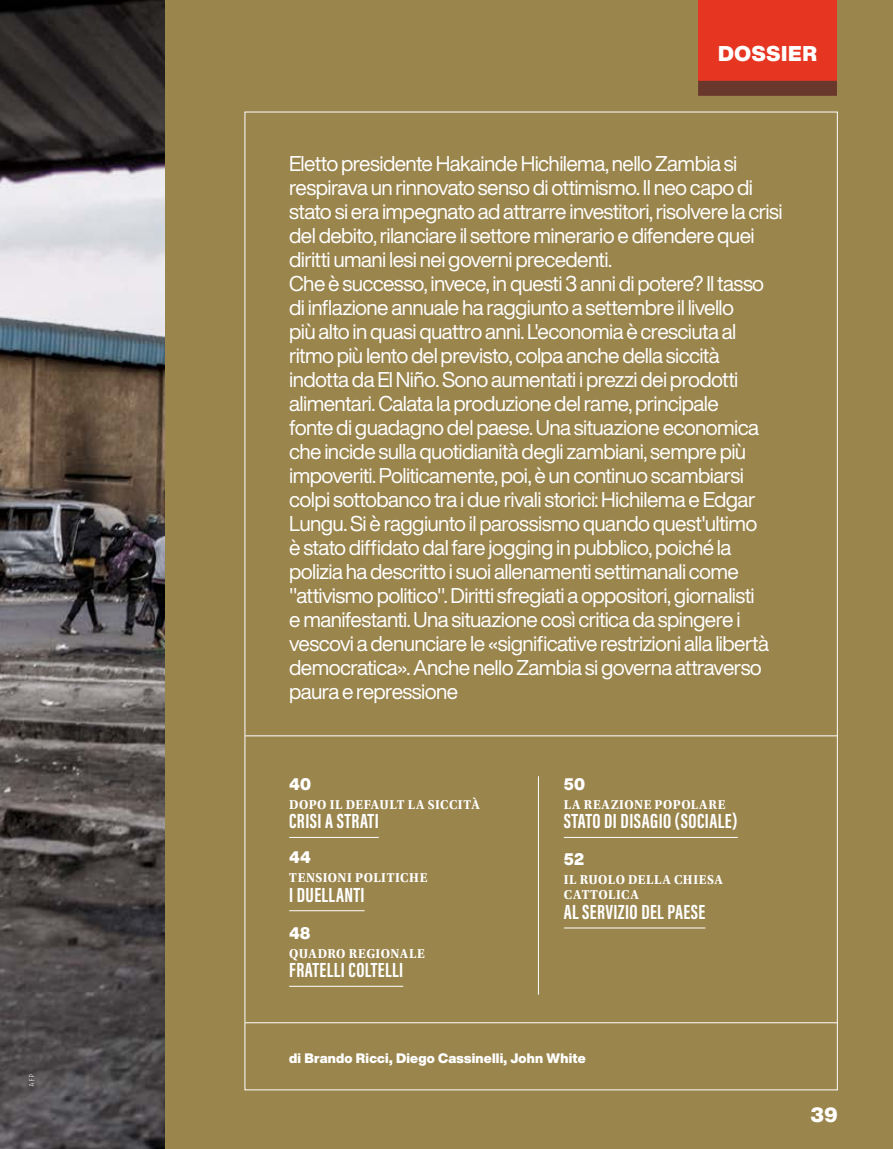
<style>
.page{position:relative;width:893px;height:1149px;background:#fff}
.page>*{position:absolute;margin:0;border:0;box-sizing:border-box;transform-origin:0 0}
.t1{font:21px/24px "Helvetica Now Display";letter-spacing:-.03em;color:#fff}
.t2{font:700 21px "Acumin Pro Extra Cond";letter-spacing:.02em;color:#fff}
.t3{font:900 21px "Helvetica Now Display";letter-spacing:.035em;color:#fff}
.t4{font:900 20.25px "Helvetica Now Display";color:#fff}
.t5{font:900 16.5px "Helvetica Now Display";letter-spacing:.015em;color:#fff;scale:.95 1}
.t6{font:700 13.5px/15px "Utopia Std";letter-spacing:.04em;color:#fff;scale:.95 1}
.t7{font:900 13.5px "Helvetica Now Display";letter-spacing:.015em;color:#fff}
.t8{font:300 7.5px "Decima Mono";color:#fff}
</style>
<div class="page">
<img style="left:0;top:0;width:166px;height:1148px">
<div style="left:166px;top:0;width:727px;height:1148px;background:#9a854d"></div>
<hr style="left:245px;top:735px;width:593px;height:1px;background:#fff">
<hr style="left:245px;top:1022px;width:593px;height:1px;background:#fff">
<hr style="left:289px;top:836px;width:90px;height:1px;background:#fff">
<hr style="left:289px;top:910px;width:76px;height:1px;background:#fff">
<hr style="left:289px;top:985px;width:114px;height:1px;background:#fff">
<hr style="left:538px;top:776px;width:1px;height:218px;background:#fff">
<hr style="left:564px;top:836px;width:174px;height:1px;background:#fff">
<hr style="left:564px;top:927px;width:141px;height:1px;background:#fff">
<div style="left:698px;top:0;width:139px;height:81px;background:#e63622"></div>
<div style="left:698px;top:81px;width:139px;height:15px;background:#6a372d"></div>
<p class="t8" style="left:28px;top:1086px;width:15px;rotate:-90deg">AFP</p>
<p class="t3" style="left:718px;top:39px;width:100px">DOSSIER</p>
<p class="t1" style="left:289px;top:151px;width:495px">Eletto presidente Hakainde Hichilema, nello Zambia si respirava un rinnovato senso di ottimismo. Il neo capo di stato si era impegnato ad attrarre investitori, risolvere la crisi del debito, rilanciare il settore minerario e difendere quei diritti umani lesi nei governi precedenti.<br>Che è successo, invece, in questi 3 anni di potere? Il tasso di inflazione annuale ha raggiunto a settembre il livello<br>più alto in quasi quattro anni. L'economia è cresciuta al ritmo più lento del previsto, colpa anche della siccità indotta da El Niño. Sono aumentati i prezzi dei prodotti alimentari. Calata la produzione del rame, principale<br>fonte di guadagno del paese. Una situazione economica che incide sulla quotidianità degli zambiani, sempre più impoveriti. Politicamente, poi, è un continuo scambiarsi colpi sottobanco tra i due rivali storici: Hichilema e Edgar Lungu. Si è raggiunto il parossismo quando quest'ultimo<br>è stato diffidato dal fare jogging in pubblico, poiché la polizia ha descritto i suoi allenamenti settimanali come "attivismo politico". Diritti sfregiati a oppositori, giornalisti<br>e manifestanti. Una situazione così critica da spingere i vescovi a denunciare le «significative restrizioni alla libertà democratica». Anche nello Zambia si governa attraverso paura e repressione</p>
<p class="t5" style="left:289px;top:772px;width:25px">40</p>
<p class="t6" style="left:289px;top:796px;width:202px">DOPO IL DEFAULT LA SICCITÀ</p>
<p class="t2" style="left:289px;top:808px;width:91px">CRISI A STRATI</p>
<p class="t5" style="left:289px;top:845px;width:24px">44</p>
<p class="t6" style="left:289px;top:870px;width:147px">TENSIONI POLITICHE</p>
<p class="t2" style="left:289px;top:881px;width:77px">I DUELLANTI</p>
<p class="t5" style="left:289px;top:920px;width:24px">48</p>
<p class="t6" style="left:289px;top:945px;width:144px">QUADRO REGIONALE</p>
<p class="t2" style="left:289px;top:956px;width:116px">FRATELLI COLTELLI</p>
<p class="t5" style="left:564px;top:772px;width:24px">50</p>
<p class="t6" style="left:564px;top:796px;width:172px">LA REAZIONE POPOLARE</p>
<p class="t2" style="left:564px;top:808px;width:176px">STATO DI DISAGIO (SOCIALE)</p>
<p class="t5" style="left:564px;top:847px;width:23px">52</p>
<p class="t6" style="left:564px;top:872px;width:169px">IL RUOLO DELLA CHIESA<br>CATTOLICA</p>
<p class="t2" style="left:564px;top:898px;width:143px">AL SERVIZIO DEL PAESE</p>
<p class="t7" style="left:289px;top:1047px;width:298px">di Brando Ricci, Diego Cassinelli, John White</p>
<p class="t4" style="left:810px;top:1100px;width:29px">39</p>
</div>
